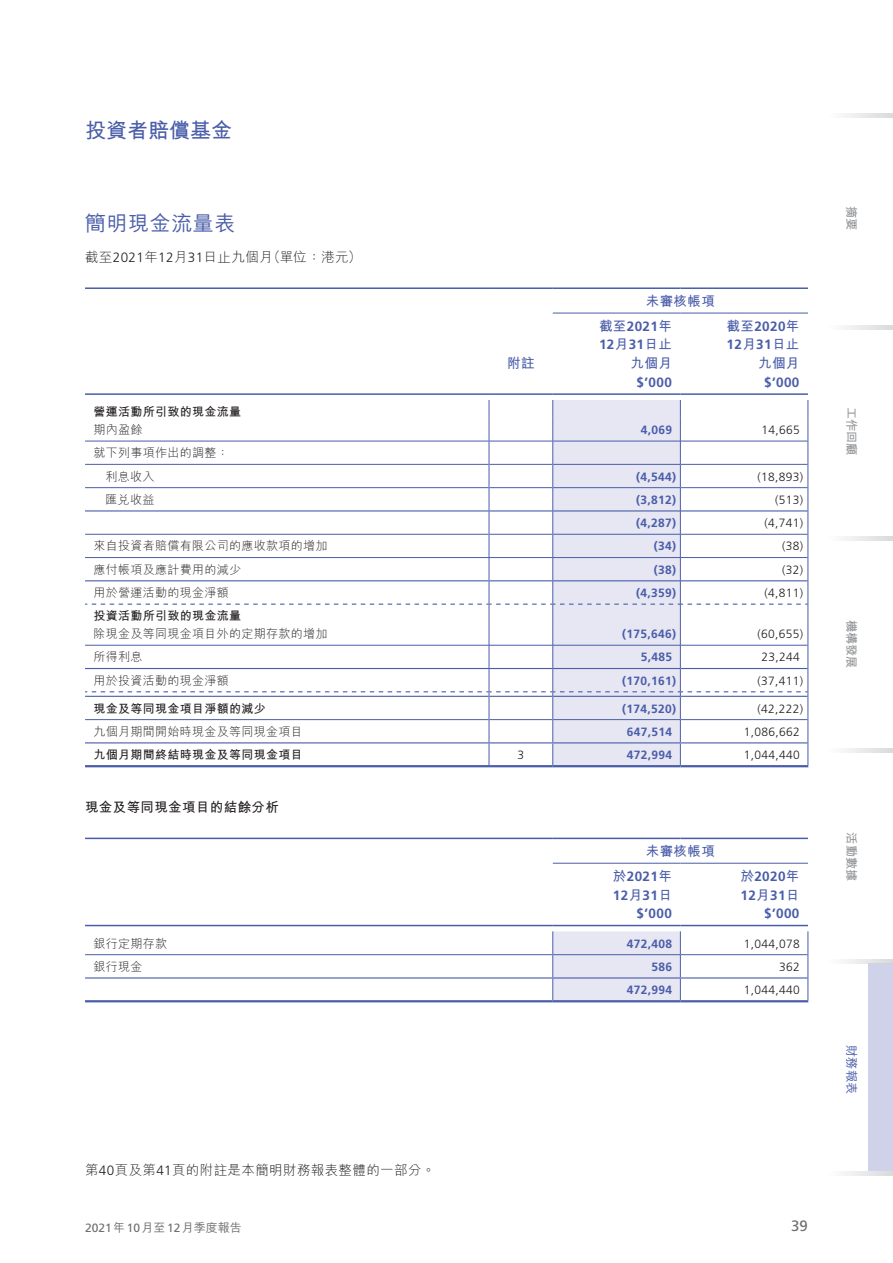
<style>
.page{position:relative;width:893px;height:1263px;background:#fff}
.page>*{position:absolute;margin:0;border:0;box-sizing:border-box;transform-origin:0 0}
.t1{font:700 21px "M Hei HK";color:#4a5da9}
.t2{font:500 21px "M Hei HK";letter-spacing:.03em;color:#4a5da9}
.t3{font:15px "Frutiger LT Std";color:#6c6d70}
.t4{font:700 13.5px/18.8px "Frutiger LT Std";letter-spacing:.03em;color:#4a5da9}
.t5{font:300 13.5px "M Hei HK";letter-spacing:.03em;color:#231f20}
.t6{font:700 13.5px "M Hei HK";letter-spacing:.03em;color:#4a5da9}
.t7{font:700 13.5px "M Hei HK";letter-spacing:.03em;color:#231f20}
.t8{font:700 12.15px "M Hei HK";color:#939598}
.t9{font:500 12.15px "M Hei HK";color:#4a5da9}
.t10{font:300 12px/23.2px "M Hei HK";letter-spacing:.03em;color:#231f20}
.t11{font:300 12px "Frutiger LT Std";letter-spacing:.03em;color:#231f20}
.t12{font:700 12px "Frutiger LT Std";letter-spacing:.03em;color:#4a5da9}
.t13{font:700 12px "M Hei HK";letter-spacing:.03em;color:#231f20}
.t14{font:12px "Frutiger LT Std";color:#6c6d70}
.s1{font-family:"Frutiger LT Std"}
.s2{font-family:"M Hei HK"}
.s3{font-family:"M Hei HK";font-weight:500}
</style>
<div class="page">
<div style="left:868px;top:963px;width:25px;height:208px;background:#d0d2e9"></div>
<svg style="left:845px;top:114px;width:48px;height:4px"></svg>
<svg style="left:845px;top:325px;width:48px;height:4px"></svg>
<svg style="left:845px;top:537px;width:48px;height:4px"></svg>
<svg style="left:845px;top:748px;width:48px;height:4px"></svg>
<svg style="left:845px;top:959px;width:48px;height:5px"></svg>
<svg style="left:845px;top:1171px;width:48px;height:4px"></svg>
<svg style="left:85px;top:400px;width:723px;height:365px"></svg>
<hr style="left:85px;top:557px;width:404px;height:1px;background:#4a5da9">
<hr style="left:489px;top:557px;width:64px;height:1px;background:#4a5da9">
<hr style="left:553px;top:557px;width:127px;height:1px;background:#4a5da9">
<hr style="left:680px;top:557px;width:127px;height:1px;background:#4a5da9">
<hr style="left:85px;top:645px;width:404px;height:1px;background:#4a5da9">
<hr style="left:489px;top:645px;width:64px;height:1px;background:#4a5da9">
<hr style="left:553px;top:645px;width:127px;height:1px;background:#4a5da9">
<hr style="left:680px;top:645px;width:127px;height:1px;background:#4a5da9">
<hr style="left:85px;top:668px;width:404px;height:1px;background:#4a5da9">
<hr style="left:489px;top:668px;width:64px;height:1px;background:#4a5da9">
<hr style="left:553px;top:668px;width:127px;height:1px;background:#4a5da9">
<hr style="left:680px;top:668px;width:127px;height:1px;background:#4a5da9">
<hr style="left:85px;top:742px;width:404px;height:1px;background:#4a5da9">
<hr style="left:489px;top:742px;width:64px;height:1px;background:#4a5da9">
<hr style="left:553px;top:742px;width:127px;height:1px;background:#4a5da9">
<hr style="left:680px;top:742px;width:127px;height:1px;background:#4a5da9">
<hr style="left:85px;top:765px;width:404px;height:2px;background:#4a5da9">
<hr style="left:489px;top:765px;width:64px;height:2px;background:#4a5da9">
<hr style="left:553px;top:765px;width:127px;height:2px;background:#4a5da9">
<hr style="left:680px;top:765px;width:128px;height:2px;background:#4a5da9">
<hr style="left:85px;top:287px;width:404px;height:2px;background:#4a5da9">
<hr style="left:489px;top:287px;width:64px;height:2px;background:#4a5da9">
<hr style="left:553px;top:287px;width:127px;height:2px;background:#4a5da9">
<hr style="left:680px;top:287px;width:128px;height:2px;background:#4a5da9">
<hr style="left:553px;top:313px;width:127px;height:1px;background:#4a5da9">
<hr style="left:680px;top:313px;width:128px;height:1px;background:#4a5da9">
<hr style="left:85px;top:393px;width:404px;height:2px;background:#4a5da9">
<hr style="left:489px;top:393px;width:64px;height:2px;background:#4a5da9">
<hr style="left:553px;top:393px;width:127px;height:2px;background:#4a5da9">
<hr style="left:680px;top:393px;width:128px;height:2px;background:#4a5da9">
<hr style="left:85px;top:954px;width:467px;height:1px;background:#4a5da9">
<hr style="left:681px;top:954px;width:126px;height:1px;background:#4a5da9">
<svg style="left:552px;top:931px;width:129px;height:69px;background:#e1e1f0"></svg>
<svg style="left:807px;top:931px;width:1px;height:69px"></svg>
<hr style="left:85px;top:977px;width:468px;height:1px;background:#4a5da9">
<hr style="left:553px;top:977px;width:127px;height:1px;background:#4a5da9">
<hr style="left:680px;top:977px;width:127px;height:1px;background:#4a5da9">
<hr style="left:85px;top:1000px;width:468px;height:2px;background:#4a5da9">
<hr style="left:553px;top:1000px;width:127px;height:2px;background:#4a5da9">
<hr style="left:680px;top:1000px;width:128px;height:2px;background:#4a5da9">
<hr style="left:85px;top:838px;width:468px;height:1px;background:#4a5da9">
<hr style="left:553px;top:838px;width:127px;height:1px;background:#4a5da9">
<hr style="left:680px;top:838px;width:128px;height:1px;background:#4a5da9">
<hr style="left:553px;top:863px;width:127px;height:1px;background:#4a5da9">
<hr style="left:680px;top:863px;width:128px;height:1px;background:#4a5da9">
<hr style="left:85px;top:925px;width:468px;height:1px;background:#4a5da9">
<hr style="left:553px;top:925px;width:127px;height:1px;background:#4a5da9">
<hr style="left:680px;top:925px;width:128px;height:1px;background:#4a5da9">
<h1 class="t1" style="left:85px;top:115px;width:148px">投資者賠償基金</h1>
<h1 class="t2" style="left:85px;top:208px;width:152px">簡明現金流量表</h1>
<p class="t5" style="left:85px;top:247px;width:278px">截至<span class="s1">2021</span>年<span class="s1">12</span>月<span class="s1">31</span>日止九個月（單位：港元）</p>
<p class="t6" style="left:507px;top:353px;width:29px">附註</p>
<p class="t6" style="left:646px;top:291px;width:71px">未審核帳項</p>
<p class="t4" style="left:599px;top:317px;width:74px"><span class="s2">截至</span>2021<span class="s2">年<br></span>12<span class="s2">月</span>31<span class="s2">日止</span></p>
<p class="t6" style="left:631px;top:353px;width:43px">九個月</p>
<p class="t4" style="left:637px;top:373px;width:37px">$’000</p>
<p class="t4" style="left:727px;top:317px;width:74px"><span class="s2">截至</span>2020<span class="s2">年<br></span>12<span class="s2">月</span>31<span class="s2">日止</span></p>
<p class="t6" style="left:758px;top:353px;width:43px">九個月</p>
<p class="t4" style="left:764px;top:373px;width:37px">$’000</p>
<p class="t13" style="left:94px;top:403px;width:149px">營運活動所引致的現金流量</p>
<p class="t10" style="left:94px;top:417px;width:51px">期內盈餘</p>
<p class="t12" style="left:641px;top:423px;width:33px">4,069</p>
<p class="t11" style="left:761px;top:423px;width:40px">14,665</p>
<p class="t10" style="left:105px;top:441px;width:125px;text-indent:-12px">就下列事項作出的調整：利息收入</p>
<p class="t12" style="left:636px;top:469px;width:42px">(4,544)</p>
<p class="t11" style="left:757px;top:470px;width:47px">(18,893)</p>
<p class="t10" style="left:105px;top:487px;width:51px">匯兌收益</p>
<p class="t12" style="left:636px;top:493px;width:42px">(3,812)</p>
<p class="t11" style="left:775px;top:493px;width:30px">(513)</p>
<p class="t12" style="left:636px;top:516px;width:42px">(4,287)</p>
<p class="t11" style="left:764px;top:516px;width:40px">(4,741)</p>
<p class="t10" style="left:94px;top:534px;width:236px">來自投資者賠償有限公司的應收款項的增加</p>
<p class="t12" style="left:654px;top:539px;width:24px">(34)</p>
<p class="t11" style="left:782px;top:539px;width:23px">(38)</p>
<p class="t10" style="left:94px;top:557px;width:149px">應付帳項及應計費用的減少</p>
<p class="t12" style="left:654px;top:562px;width:24px">(38)</p>
<p class="t11" style="left:782px;top:563px;width:23px">(32)</p>
<p class="t10" style="left:94px;top:581px;width:137px">用於營運活動的現金淨額</p>
<p class="t12" style="left:636px;top:586px;width:42px">(4,359)</p>
<p class="t11" style="left:764px;top:586px;width:40px">(4,811)</p>
<p class="t13" style="left:94px;top:607px;width:149px">投資活動所引致的現金流量</p>
<p class="t10" style="left:94px;top:622px;width:236px">除現金及等同現金項目外的定期存款的增加</p>
<p class="t12" style="left:622px;top:627px;width:56px">(175,646)</p>
<p class="t11" style="left:757px;top:627px;width:47px">(60,655)</p>
<p class="t10" style="left:94px;top:645px;width:51px">所得利息</p>
<p class="t12" style="left:641px;top:650px;width:33px">5,485</p>
<p class="t11" style="left:761px;top:650px;width:40px">23,244</p>
<p class="t10" style="left:94px;top:668px;width:137px">用於投資活動的現金淨額</p>
<p class="t12" style="left:622px;top:673px;width:56px">(170,161)</p>
<p class="t11" style="left:757px;top:674px;width:47px">(37,411)</p>
<p class="t13" style="left:94px;top:699px;width:174px">現金及等同現金項目淨額的減少</p>
<p class="t12" style="left:622px;top:701px;width:56px">(174,520)</p>
<p class="t11" style="left:757px;top:702px;width:47px">(42,222)</p>
<p class="t10" style="left:94px;top:719px;width:211px">九個月期間開始時現金及等同現金項目</p>
<p class="t12" style="left:627px;top:725px;width:47px">647,514</p>
<p class="t11" style="left:744px;top:725px;width:58px">1,086,662</p>
<p class="t13" style="left:94px;top:746px;width:211px">九個月期間終結時現金及等同現金項目</p>
<p class="t11" style="left:518px;top:748px;width:8px">3</p>
<p class="t12" style="left:627px;top:748px;width:47px">472,994</p>
<p class="t11" style="left:744px;top:748px;width:58px">1,044,440</p>
<p class="t7" style="left:85px;top:797px;width:195px">現金及等同現金項目的結餘分析</p>
<p class="t6" style="left:646px;top:841px;width:71px">未審核帳項</p>
<p class="t4" style="left:613px;top:867px;width:60px;text-align:right"><span class="s2">於</span>2021<span class="s2">年<br></span>12<span class="s2">月</span>31<span class="s2">日</span>$’000</p>
<p class="t4" style="left:740px;top:867px;width:60px;text-align:right"><span class="s2">於</span>2020<span class="s2">年<br></span>12<span class="s2">月</span>31<span class="s2">日</span>$’000</p>
<p class="t10" style="left:94px;top:931px;width:75px">銀行定期存款</p>
<p class="t12" style="left:627px;top:936px;width:47px">472,408</p>
<p class="t11" style="left:744px;top:937px;width:58px">1,044,078</p>
<p class="t10" style="left:94px;top:954px;width:51px">銀行現金</p>
<p class="t12" style="left:651px;top:960px;width:22px">586</p>
<p class="t11" style="left:779px;top:960px;width:22px">362</p>
<p class="t12" style="left:627px;top:983px;width:47px">472,994</p>
<p class="t11" style="left:744px;top:983px;width:58px">1,044,440</p>
<p class="t5" style="left:85px;top:1160px;width:352px">第<span class="s1">40</span>頁及第<span class="s1">41</span>頁的附註是本簡明財務報表整體的一部分。</p>
<p class="t14" style="left:85px;top:1220px;width:158px">2021<span class="s3">年</span>10<span class="s3">月至</span>12<span class="s3">月季度報告</span></p>
<p class="t3" style="left:791px;top:1217px;width:18px">39</p>
<p class="t8" style="left:860px;top:206px;width:26px;rotate:90deg">摘要</p>
<p class="t8" style="left:860px;top:407px;width:50px;rotate:90deg">工作回顧</p>
<p class="t8" style="left:860px;top:620px;width:50px;rotate:90deg">機構發展</p>
<p class="t8" style="left:860px;top:832px;width:50px;rotate:90deg">活動數據</p>
<p class="t9" style="left:860px;top:1045px;width:51px;rotate:90deg">財務報表</p>
</div>
